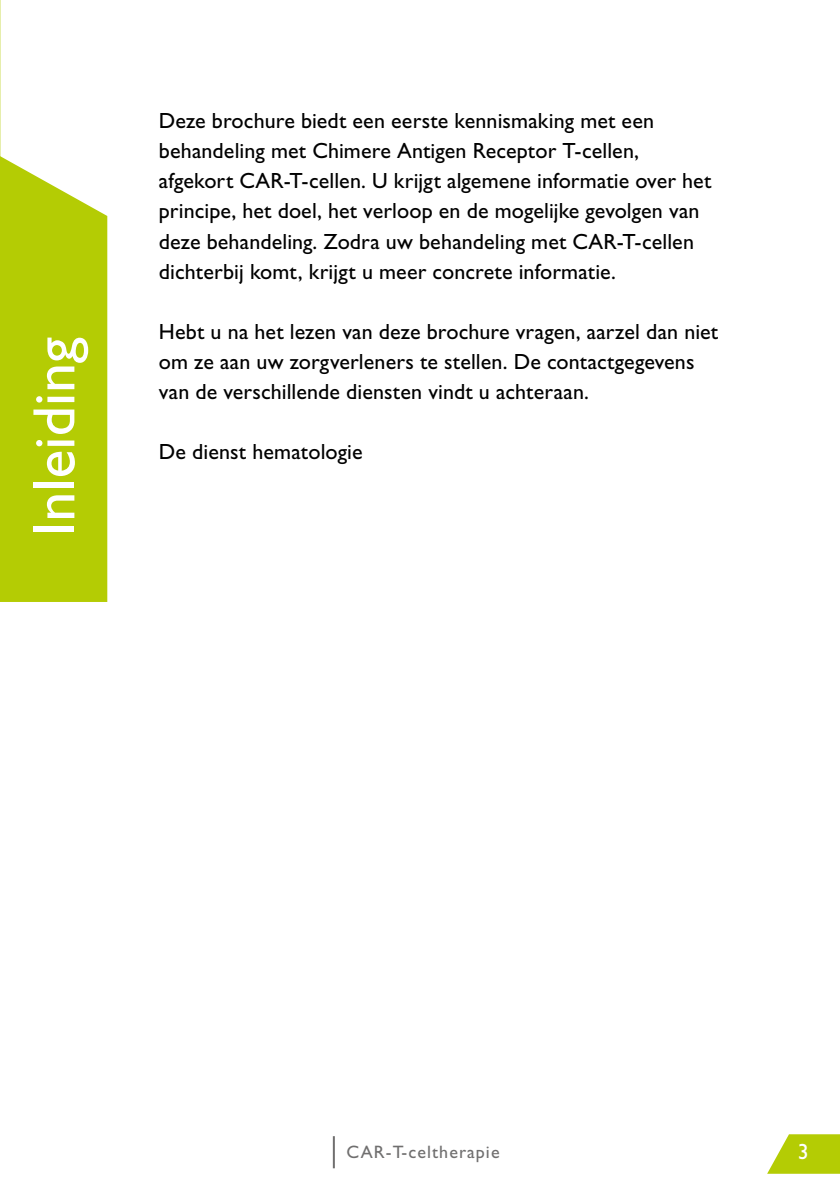
<style>
.page{position:relative;width:840px;height:1191px;background:#fff}
.page>*{position:absolute;margin:0;border:0;box-sizing:border-box;transform-origin:0 0}
.t1{font:60px "Gill Sans Std";color:#fff}
.t2{font:22px/30px "Gill Sans Std";letter-spacing:.005em;color:#000}
.t3{font:22px "Gill Sans Std";color:#fff}
.t4{font:18px "Gill Sans Std";letter-spacing:.06em;color:#706f6f}
</style>
<div class="page">
<svg style="left:767px;top:1134px;width:72px;height:39px"></svg>
<hr style="left:332px;top:1136px;width:2px;height:32px;background:#706f6f">
<svg style="left:0;top:0;width:1px;height:156px"></svg>
<div style="left:0;top:156px;width:107px;height:446px;background:#b4cc04"></div>
<h1 class="t1" style="left:20px;top:536px;width:201px;rotate:-90deg">Inleiding</h1>
<p class="t2" style="left:159px;top:106px;width:553px">Deze brochure biedt een eerste kennismaking met een behandeling met Chimere Antigen Receptor T-cellen, afgekort CAR-T-cellen. U krijgt algemene informatie over het principe, het doel, het verloop en de mogelijke gevolgen van deze behandeling. Zodra uw behandeling met CAR-T-cellen dichterbij komt, krijgt u meer concrete informatie.</p>
<p class="t2" style="left:159px;top:316px;width:560px">Hebt u na het lezen van deze brochure vragen, aarzel dan niet om ze aan uw zorgverleners te stellen. De contactgegevens van de verschillende diensten vindt u achteraan.</p>
<p class="t2" style="left:159px;top:436px;width:205px">De dienst hematologie</p>
<p class="t4" style="left:346px;top:1141px;width:155px">CAR-T-celtherapie</p>
<p class="t3" style="left:797px;top:1138px;width:12px">3</p>
</div>
